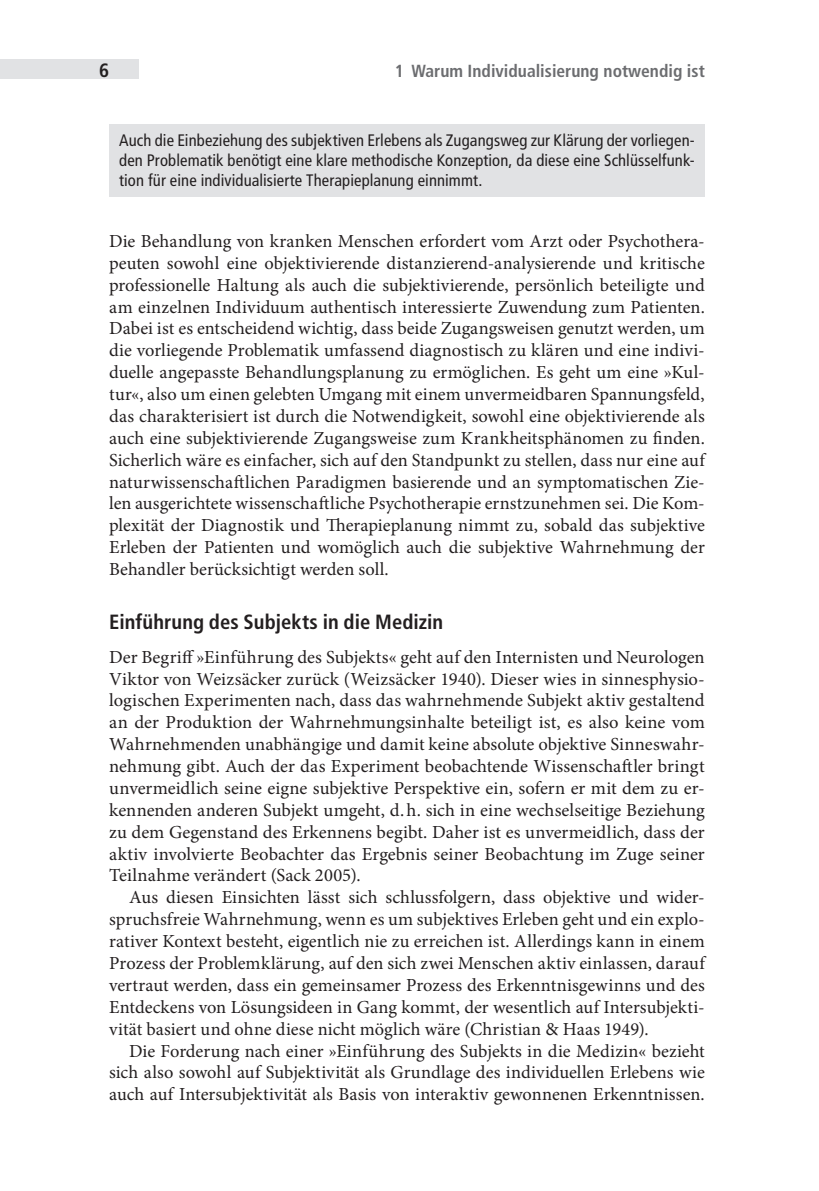
<style>
.page{position:relative;width:819px;height:1191px;background:#fff}
.page>*{position:absolute;margin:0;border:0;box-sizing:border-box;transform-origin:0 0}
.U3_noHTML-toc{font:700 condensed 20.65px "Frutiger LT Pro";letter-spacing:.005em;color:#231f20}
.t1{font:700 condensed 19.25px "Frutiger LT Pro";color:#231f20}
.GT_stumpf{font:18.38px/21.9px "Minion Pro";color:#231f20;text-align:justify}
.GT{font:18.38px/21.9px "Minion Pro";letter-spacing:.005em;color:#231f20;text-align:justify}
.t2{font:700 condensed 17.5px "Frutiger LT Pro";color:#6c6d70}
.Box_GT_sans_serif_me{font:condensed 16.62px/20.1px "Frutiger LT Pro";letter-spacing:.005em;color:#231f20;text-align:justify}
</style>
<div class="page">
<div style="left:0;top:60px;width:139px;height:19px;background:#e1e2e4"></div>
<div style="left:109px;top:124px;width:595px;height:73px;background:#e1e2e4"></div>
<p class="t1" style="left:99px;top:59px;width:12px">6</p>
<p class="t2" style="left:395px;top:61px;width:311px">1 Warum Individualisierung notwendig ist</p>
<p class="Box_GT_sans_serif_me" style="left:119px;top:130px;width:577px">Auch die Einbeziehung des subjektiven Erlebens als Zugangsweg zur Klärung der vorliegen&shy;den Problematik benötigt eine klare methodische Konzeption, da diese eine Schlüsselfunk&shy;tion für eine individualisierte Therapieplanung einnimmt.</p>
<p class="GT_stumpf" style="left:109px;top:230px;width:597px">Die Behandlung von kranken Menschen erfordert vom Arzt oder Psychothera&shy;peuten sowohl eine objektivierende distanzierend-analysierende und kritische professionelle Haltung als auch die subjektivierende, persönlich beteiligte und am einzelnen Individuum authentisch interessierte Zuwendung zum Patienten.<br>Dabei ist es entscheidend wichtig, dass beide Zugangsweisen genutzt werden, um die vorliegende Problematik umfassend diagnostisch zu klären und eine indivi&shy;duelle angepasste Behandlungsplanung zu ermöglichen. Es geht um eine »Kul&shy;tur«, also um einen gelebten Umgang mit einem unvermeidbaren Spannungsfeld, das charakterisiert ist durch die Notwendigkeit, sowohl eine objektivierende als auch eine subjektivierende Zugangsweise zum Krankheitsphänomen zu finden.<br>Sicherlich wäre es einfacher, sich auf den Standpunkt zu stellen, dass nur eine auf naturwissenschaftlichen Paradigmen basierende und an symptomatischen Zie&shy;len ausgerichtete wissenschaftliche Psychotherapie ernstzunehmen sei. Die Kom&shy;plexität der Diagnostik und Therapieplanung nimmt zu, sobald das subjektive Erleben der Patienten und womöglich auch die subjektive Wahrnehmung der Behandler berücksichtigt werden soll.</p>
<p class="U3_noHTML-toc" style="left:109px;top:609px;width:335px">Einführung des Subjekts in die Medizin</p>
<p class="GT_stumpf" style="left:109px;top:646px;width:597px;text-align:left">Der Begriff »Einführung des Subjekts« geht auf den Internisten und Neurologen Viktor von Weizsäcker zurück (Weizsäcker 1940). Dieser wies in sinnesphysio&shy;logischen Experimenten nach, dass das wahrnehmende Subjekt aktiv gestaltend an der Produktion der Wahrnehmungsinhalte beteiligt ist, es also keine vom Wahrnehmenden unabhängige und damit keine absolute objektive Sinneswahr&shy;nehmung gibt. Auch der das Experiment beobachtende Wissenschaftler bringt unvermeidlich seine eigne subjektive Perspektive ein, sofern er mit dem zu er-- kennenden anderen Subjekt umgeht, d.h. sich in eine wechselseitige Beziehung zu dem Gegenstand des Erkennens begibt. Daher ist es unvermeidlich, dass der aktiv involvierte Beobachter das Ergebnis seiner Beobachtung im Zuge seiner Teilnahme verändert (Sack 2005).</p>
<p class="GT" style="left:109px;top:886px;width:597px;text-indent:20px">Aus diesen Einsichten lässt sich schlussfolgern, dass objektive und wider&shy;spruchsfreie Wahrnehmung, wenn es um subjektives Erleben geht und ein explo&shy;rativer Kontext besteht, eigentlich nie zu erreichen ist. Allerdings kann in einem Prozess der Problemklärung, auf den sich zwei Menschen aktiv einlassen, darauf vertraut werden, dass ein gemeinsamer Prozess des Erkenntnisgewinns und des Entdeckens von Lösungsideen in Gang kommt, der wesentlich auf Intersubjekti&shy;vität basiert und ohne diese nicht möglich wäre (Christian &amp; Haas 1949).</p>
<p class="GT" style="left:109px;top:1039px;width:597px;text-indent:20px">Die Forderung nach einer »Einführung des Subjekts in die Medizin« bezieht sich also sowohl auf Subjektivität als Grundlage des individuellen Erlebens wie auch auf Intersubjektivität als Basis von interaktiv gewonnenen Erkenntnissen.</p>
</div>
